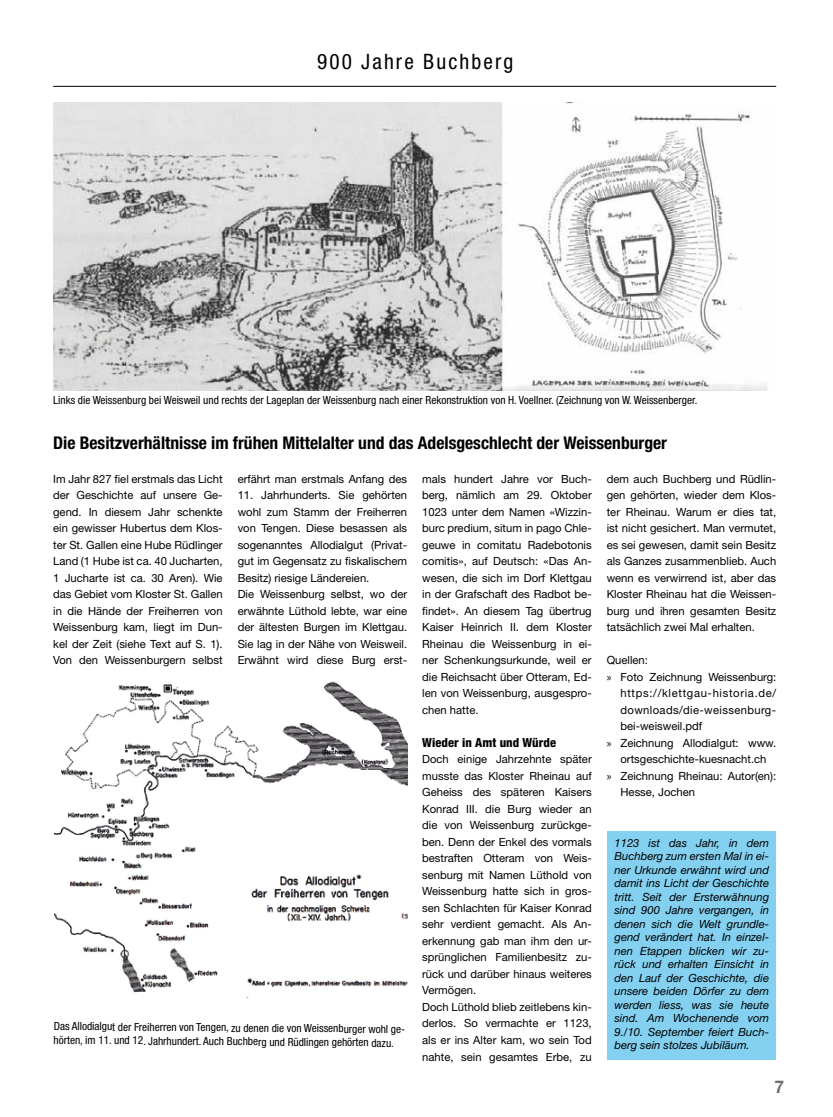
<style>
.page{position:relative;width:833px;height:1117px;background:#fff}
.page>*{position:absolute;margin:0;border:0;box-sizing:border-box;transform-origin:0 0}
.t1{font:condensed 21.25px "Helvetica Neue LT Pro";letter-spacing:.1em;color:#000}
.t2{font:700 condensed 17.5px "Helvetica Neue LT Pro";color:#000}
.t3{font:700 17.5px "Helvetica Neue LT Pro";color:#707172}
.t4{font:800 condensed 12.5px "Helvetica Neue LT Pro";letter-spacing:.005em;color:#000}
.t5{font:11.25px/16.5px "Helvetica Neue LT Pro";color:#000;text-align:justify}
.t6{font:italic 11.25px/13.5px "Helvetica Neue LT Pro";color:#000;text-align:justify}
.t7{font:condensed 11.25px/13.8px "Helvetica Neue LT Pro";color:#000}
.t8{font:11.25px "Helvetica Neue LT Pro";letter-spacing:.06em;color:#000}
.t9{font:11.25px "Helvetica Neue LT Pro";letter-spacing:.035em;color:#000}
.s1{font-family:"Myriad Pro"}
</style>
<div class="page">
<hr style="left:53px;top:86px;width:723px;height:1px;background:#000">
<img style="left:54px;top:681px;width:353px;height:317px">
<img style="left:53px;top:103px;width:715px;height:287px">
<div style="left:607px;top:831px;width:169px;height:228px;background:#84d0f0"></div>
<h1 class="t1" style="left:317px;top:48px;width:198px">900 Jahre Buchberg</h1>
<p class="t7" style="left:53px;top:393px;width:645px">Links die Weissenburg bei Weisweil und rechts der Lageplan der Weissenburg nach einer Rekonstruktion von H. Voellner. (Zeichnung von W. Weissenberger.</p>
<h2 class="t2" style="left:53px;top:432px;width:615px">Die Besitzverhältnisse im frühen Mittelalter und das Adelsgeschlecht der Weissenburger</h2>
<p class="t5" style="left:53px;top:470px;width:171px">Im Jahr 827 fiel erstmals das Licht der Geschichte auf unsere Ge&shy;gend. In diesem Jahr schenkte ein gewisser Hubertus dem Klos&shy;ter St. Gallen eine Hube Rüdlinger Land (1 Hube ist ca. 40 Jucharten, 1 Jucharte ist ca. 30 Aren). Wie das Gebiet vom Kloster St. Gallen in die Hände der Freiherren von Weissenburg kam, liegt im Dun&shy;kel der Zeit (siehe Text auf S. 1).<br>Von den Weissenburgern selbst</p>
<p class="t5" style="left:238px;top:470px;width:171px">erfährt man erstmals Anfang des</p>
<p class="t5" style="left:607px;top:470px;width:171px">dem auch Buchberg und Rüdlin&shy;gen gehörten, wieder dem Klos&shy;ter Rheinau. Warum er dies tat, ist nicht gesichert. Man vermutet, es sei gewesen, damit sein Besitz als Ganzes zusammenblieb. Auch wenn es verwirrend ist, aber das Kloster Rheinau hat die Weissen&shy;burg und ihren gesamten Besitz tatsächlich zwei Mal erhalten.</p>
<p class="t5" style="left:607px;top:651px;width:43px">Quellen:</p>
<p class="t5" style="left:607px;top:668px;width:171px"><span class="s1">»</span> Foto Zeichnung Weissenburg:</p>
<p class="t8" style="left:620px;top:686px;width:157px">https://klettgau-historia.de/</p>
<p class="t9" style="left:620px;top:702px;width:157px">downloads/die-weissenburg-</p>
<p class="t5" style="left:620px;top:717px;width:83px">bei-weisweil.pdf</p>
<p class="t5" style="left:607px;top:734px;width:171px"><span class="s1">»</span> Zeichnung Allodialgut: www.</p>
<p class="t5" style="left:620px;top:750px;width:147px">ortsgeschichte-kuesnacht.ch</p>
<p class="t5" style="left:607px;top:767px;width:171px"><span class="s1">»</span> Zeichnung Rheinau: Autor(en):</p>
<p class="t5" style="left:620px;top:783px;width:76px">Hesse, Jochen</p>
<p class="t5" style="left:422px;top:470px;width:171px">mals hundert Jahre vor Buch&shy;berg, nämlich am 29. Oktober 1023 unter dem Namen «Wizzin&shy;burc predium, situm in pago Chle&shy;geuwe in comitatu Radebotonis comitis», auf Deutsch: «Das An&shy;wesen, die sich im Dorf Klettgau in der Grafschaft des Radbot be&shy;findet». An diesem Tag übertrug Kaiser Heinrich II. dem Kloster Rheinau die Weissenburg in ei&shy;ner Schenkungsurkunde, weil er die Reichsacht über Otteram, Ed&shy;len von Weissenburg, ausgespro&shy;chen hatte.</p>
<p class="t4" style="left:422px;top:734px;width:135px">Wieder in Amt und Würde</p>
<p class="t5" style="left:422px;top:750px;width:171px;text-align:left">Doch einige Jahrzehnte später musste das Kloster Rheinau auf<br>Geheiss des späteren Kaisers<br>Konrad III. die Burg wieder an die von Weissenburg zurückge&shy;ben. Denn der Enkel des vormals bestraften Otteram von Weis&shy;senburg mit Namen Lüthold von<br>Weissenburg hatte sich in gros&shy;sen Schlachten für Kaiser Konrad sehr verdient gemacht. Als An&shy;erkennung gab man ihm den ur&shy;sprünglichen Familienbesitz zu&shy;rück und darüber hinaus weiteres<br>Vermögen.<br>Doch Lüthold blieb zeitlebens kin&shy;derlos. So vermachte er 1123, als er ins Alter kam, wo sein Tod nahte, sein gesamtes Erbe, zu</p>
<p class="t5" style="left:238px;top:486px;width:171px;text-align:left">11. Jahrhunderts. Sie gehörten wohl zum Stamm der Freiherren von Tengen. Diese besassen als sogenanntes Allodialgut (Privat&shy;gut im Gegensatz zu fiskalischem<br>Besitz) riesige Ländereien.<br>Die Weissenburg selbst, wo der erwähnte Lüthold lebte, war eine der ältesten Burgen im Klettgau.<br>Sie lag in der Nähe von Weisweil.<br>Erwähnt wird diese Burg erst-</p>
<p class="t6" style="left:614px;top:835px;width:156px">1123 ist das Jahr, in dem Buchberg zum ersten Mal in ei&shy;ner Urkunde erwähnt wird und damit ins Licht der Geschichte tritt. Seit der Ersterwähnung sind 900 Jahre vergangen, in denen sich die Welt grundle&shy;gend verändert hat. In einzel&shy;nen Etappen blicken wir zu&shy;rück und erhalten Einsicht in den Lauf der Geschichte, die unsere beiden Dörfer zu dem werden liess, was sie heute sind. Am Wochenende vom 9./10. September feiert Buch&shy;berg sein stolzes Jubiläum.</p>
<p class="t7" style="left:54px;top:1020px;width:353px">Das Allodialgut der Freiherren von Tengen, zu denen die von Weissenburger wohl ge&shy;hörten, im 11. und 12. Jahrhundert. Auch Buchberg und Rüdlingen gehörten dazu.</p>
<h2 class="t3" style="left:774px;top:1076px;width:11px">7</h2>
</div>
